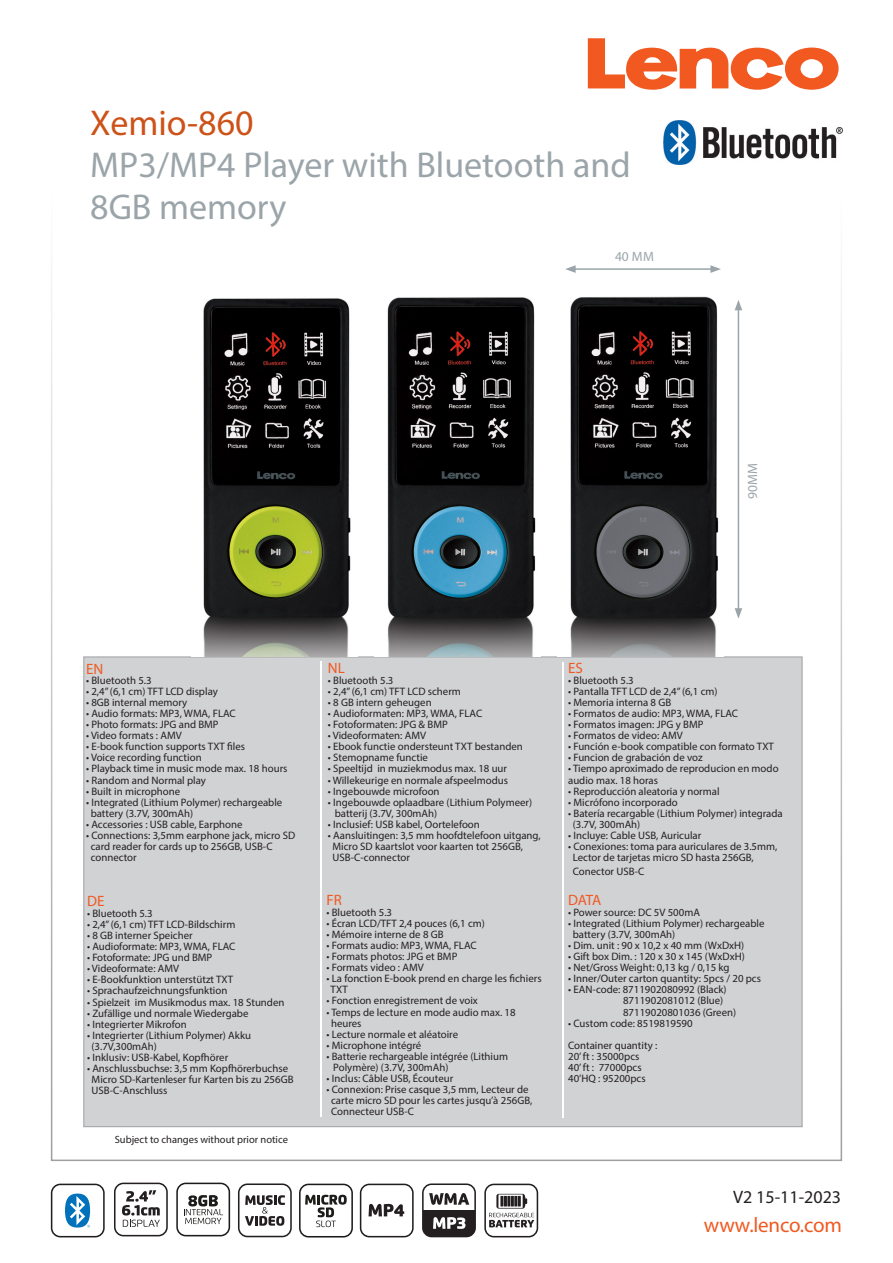
<style>
.page{position:relative;width:893px;height:1263px;background:#fff}
.page>*{position:absolute;margin:0;border:0;box-sizing:border-box;transform-origin:0 0}
.t1{font:36px "Myriad Pro";color:#9ba5a9}
.t2{font:36px "Myriad Pro";color:#cc5218}
.t3{font:21px "Myriad Pro";letter-spacing:-.01em;color:#f15921}
.t4{font:18px "Myriad Pro";color:#231f20}
.t5{font:15px "Myriad Pro";color:#f15921}
.t6{font:13.5px "Myriad Pro";letter-spacing:.01em;color:#9ba5a9}
.t7{font:10.8px/11.1px "Myriad Pro";color:#231f20}
.t8{font:10.5px "Myriad Pro";color:#231f20}
</style>
<div class="page">
<svg style="left:588px;top:38px;width:251px;height:52px"></svg>
<svg style="left:114px;top:1182px;width:54px;height:54px"></svg>
<svg style="left:299px;top:1183px;width:54px;height:54px"></svg>
<svg style="left:360px;top:1183px;width:54px;height:54px"></svg>
<div style="left:84px;top:657px;width:718px;height:470px;background:#d1d2d4;border:1px solid #9d9fa2"></div>
<hr style="left:562px;top:662px;width:2px;height:456px;background:#fff">
<hr style="left:320px;top:661px;width:2px;height:456px;background:#fff">
<svg style="left:422px;top:1183px;width:54px;height:54px"></svg>
<svg style="left:238px;top:1183px;width:54px;height:54px"></svg>
<hr style="left:738px;top:308px;width:1px;height:302px;background:#9ba5a9">
<svg style="left:735px;top:300px;width:7px;height:10px"></svg>
<svg style="left:735px;top:608px;width:7px;height:11px"></svg>
<hr style="left:573px;top:268px;width:140px;height:2px;background:#9ba5a9">
<svg style="left:565px;top:265px;width:11px;height:8px"></svg>
<svg style="left:710px;top:265px;width:11px;height:8px"></svg>
<img style="left:570px;top:296px;width:149px;height:361px">
<svg style="left:176px;top:1182px;width:54px;height:54px"></svg>
<svg style="left:484px;top:1183px;width:54px;height:54px"></svg>
<svg style="left:51px;top:1183px;width:54px;height:54px"></svg>
<img style="left:663px;top:120px;width:179px;height:44px">
<img style="left:387px;top:297px;width:149px;height:360px">
<img style="left:203px;top:298px;width:148px;height:359px">
<p class="t2" style="left:90px;top:100px;width:165px">Xemio-860</p>
<p class="t1" style="left:90px;top:142px;width:542px">MP3/MP4 Player with Bluetooth and</p>
<p class="t1" style="left:90px;top:184px;width:198px">8GB memory</p>
<p class="t6" style="left:615px;top:248px;width:40px">40 MM</p>
<p class="t6" style="left:744px;top:499px;width:37px;rotate:-90deg">90MM</p>
<p class="t5" style="left:86px;top:660px;width:19px">EN</p>
<p class="t7" style="left:86px;top:674px;width:67px">• Bluetooth 5.3</p>
<p class="t7" style="left:86px;top:685px;width:133px">• 2,4” (6,1 cm) TFT LCD display</p>
<p class="t7" style="left:86px;top:696px;width:103px">• 8GB internal memory</p>
<p class="t7" style="left:86px;top:707px;width:151px">• Audio formats: MP3, WMA, FLAC</p>
<p class="t7" style="left:86px;top:719px;width:134px">• Photo formats: JPG and BMP</p>
<p class="t7" style="left:86px;top:730px;width:97px">• Video formats : AMV</p>
<p class="t7" style="left:86px;top:741px;width:161px">• E-book function supports TXT files</p>
<p class="t7" style="left:86px;top:752px;width:117px">• Voice recording function</p>
<p class="t7" style="left:86px;top:763px;width:203px">• Playback time in music mode max. 18 hours</p>
<p class="t7" style="left:86px;top:774px;width:121px">• Random and Normal play</p>
<p class="t7" style="left:86px;top:785px;width:96px">• Built in microphone</p>
<p class="t7" style="left:86px;top:796px;width:198px">• Integrated (Lithium Polymer) rechargeable</p>
<p class="t7" style="left:91px;top:807px;width:104px">battery (3.7V, 300mAh)</p>
<p class="t7" style="left:86px;top:818px;width:158px">• Accessories : USB cable, Earphone</p>
<p class="t7" style="left:86px;top:830px;width:211px">• Connections: 3,5mm earphone jack, micro SD</p>
<p class="t7" style="left:91px;top:841px;width:184px">card reader for cards up to 256GB, USB-C</p>
<p class="t7" style="left:91px;top:852px;width:48px">connector</p>
<p class="t5" style="left:87px;top:891px;width:19px">DE</p>
<p class="t7" style="left:87px;top:907px;width:67px">• Bluetooth 5.3</p>
<p class="t7" style="left:87px;top:918px;width:150px">• 2,4” (6,1 cm) TFT LCD-Bildschirm</p>
<p class="t7" style="left:87px;top:929px;width:107px">• 8 GB interner Speicher</p>
<p class="t7" style="left:87px;top:941px;width:150px">• Audioformate: MP3, WMA, FLAC</p>
<p class="t7" style="left:87px;top:952px;width:127px">• Fotoformate: JPG und BMP</p>
<p class="t7" style="left:87px;top:963px;width:94px">• Videoformate: AMV</p>
<p class="t7" style="left:87px;top:974px;width:148px">• E-Bookfunktion unterstützt TXT</p>
<p class="t7" style="left:87px;top:985px;width:142px">• Sprachaufzeichnungsfunktion</p>
<p class="t7" style="left:87px;top:996px;width:199px">• Spielzeit im Musikmodus max. 18 Stunden</p>
<p class="t7" style="left:87px;top:1007px;width:163px">• Zufällige und normale Wiedergabe</p>
<p class="t7" style="left:87px;top:1018px;width:101px">• Integrierter Mikrofon</p>
<p class="t7" style="left:92px;top:1029px;width:161px;text-indent:-5px">• Integrierter (Lithium Polymer) Akku (3.7V,300mAh)</p>
<p class="t7" style="left:87px;top:1052px;width:143px">• Inklusiv: USB-Kabel, Kopfhörer</p>
<p class="t7" style="left:87px;top:1063px;width:203px">• Anschlussbuchse: 3,5 mm Kopfhörerbuchse</p>
<p class="t7" style="left:92px;top:1074px;width:203px">Micro SD-Kartenleser fur Karten bis zu 256GB</p>
<p class="t7" style="left:92px;top:1085px;width:77px">USB-C-Anschluss</p>
<p class="t8" style="left:115px;top:1133px;width:175px">Subject to changes without prior notice</p>
<p class="t5" style="left:328px;top:658px;width:18px">NL</p>
<p class="t7" style="left:328px;top:674px;width:67px">• Bluetooth 5.3</p>
<p class="t7" style="left:328px;top:685px;width:135px">• 2,4” (6,1 cm) TFT LCD scherm</p>
<p class="t7" style="left:328px;top:696px;width:105px">• 8 GB intern geheugen</p>
<p class="t7" style="left:328px;top:707px;width:156px">• Audioformaten: MP3, WMA, FLAC</p>
<p class="t7" style="left:328px;top:719px;width:121px">• Fotoformaten: JPG &amp; BMP</p>
<p class="t7" style="left:328px;top:730px;width:100px">• Videoformaten: AMV</p>
<p class="t7" style="left:328px;top:741px;width:196px">• Ebook functie ondersteunt TXT bestanden</p>
<p class="t7" style="left:328px;top:752px;width:102px">• Stemopname functie</p>
<p class="t7" style="left:328px;top:763px;width:181px">• Speeltijd in muziekmodus max. 18 uur</p>
<p class="t7" style="left:328px;top:774px;width:182px">• Willekeurige en normale afspeelmodus</p>
<p class="t7" style="left:328px;top:785px;width:113px">• Ingebouwde microfoon</p>
<p class="t7" style="left:335px;top:796px;width:199px;text-indent:-7px">• Ingebouwde oplaadbare (Lithium Polymeer) batterij (3.7V, 300mAh)</p>
<p class="t7" style="left:328px;top:818px;width:153px">• Inclusief: USB kabel, Oortelefoon</p>
<p class="t7" style="left:328px;top:830px;width:214px">• Aansluitingen: 3,5 mm hoofdtelefoon uitgang,</p>
<p class="t7" style="left:332px;top:841px;width:192px">Micro SD kaartslot voor kaarten tot 256GB,</p>
<p class="t7" style="left:332px;top:852px;width:79px">USB-C-connector</p>
<p class="t5" style="left:326px;top:890px;width:17px">FR</p>
<p class="t7" style="left:326px;top:906px;width:67px">• Bluetooth 5.3</p>
<p class="t7" style="left:326px;top:917px;width:160px">• Écran LCD/TFT 2,4 pouces (6,1 cm)</p>
<p class="t7" style="left:326px;top:928px;width:119px">• Mémoire interne de 8 GB</p>
<p class="t7" style="left:326px;top:940px;width:152px">• Formats audio: MP3, WMA, FLAC</p>
<p class="t7" style="left:326px;top:951px;width:132px">• Formats photos: JPG et BMP</p>
<p class="t7" style="left:326px;top:962px;width:99px">• Formats video : AMV</p>
<p class="t7" style="left:331px;top:973px;width:213px;text-indent:-4px">• La fonction E-book prend en charge les fichiers<br>TXT</p>
<p class="t7" style="left:326px;top:995px;width:153px">• Fonction enregistrement de voix</p>
<p class="t7" style="left:331px;top:1006px;width:186px;text-indent:-5px">• Temps de lecture en mode audio max. 18 heures</p>
<p class="t7" style="left:326px;top:1028px;width:133px">• Lecture normale et aléatoire</p>
<p class="t7" style="left:326px;top:1039px;width:96px">• Microphone intégré</p>
<p class="t7" style="left:333px;top:1051px;width:176px;text-indent:-7px">• Batterie rechargeable intégrée (Lithium<br>Polymère) (3.7V, 300mAh)</p>
<p class="t7" style="left:326px;top:1073px;width:128px">• Inclus: Câble USB, Écouteur</p>
<p class="t7" style="left:326px;top:1084px;width:207px;text-align:center">• Connexion: Prise casque 3,5 mm, Lecteur de carte micro SD pour les cartes jusqu’à 256GB,</p>
<p class="t7" style="left:331px;top:1106px;width:85px">Connecteur USB-C</p>
<p class="t5" style="left:568px;top:658px;width:16px">ES</p>
<p class="t7" style="left:568px;top:674px;width:67px">• Bluetooth 5.3</p>
<p class="t7" style="left:568px;top:685px;width:151px">• Pantalla TFT LCD de 2,4” (6,1 cm)</p>
<p class="t7" style="left:568px;top:696px;width:105px">• Memoria interna 8 GB</p>
<p class="t7" style="left:568px;top:707px;width:171px">• Formatos de audio: MP3, WMA, FLAC</p>
<p class="t7" style="left:568px;top:719px;width:137px">• Formatos imagen: JPG y BMP</p>
<p class="t7" style="left:568px;top:730px;width:116px">• Formatos de video: AMV</p>
<p class="t7" style="left:568px;top:741px;width:207px">• Función e-book compatible con formato TXT</p>
<p class="t7" style="left:568px;top:752px;width:136px">• Funcion de grabación de voz</p>
<p class="t7" style="left:568px;top:763px;width:212px">• Tiempo aproximado de reproducion en modo audio max. 18 horas</p>
<p class="t7" style="left:568px;top:785px;width:153px">• Reproducción aleatoria y normal</p>
<p class="t7" style="left:568px;top:796px;width:111px">• Micrófono incorporado</p>
<p class="t7" style="left:573px;top:807px;width:211px;text-indent:-5px">• Batería recargable (Lithium Polymer) integrada (3.7V, 300mAh)</p>
<p class="t7" style="left:568px;top:830px;width:135px">• Incluye: Cable USB, Auricular</p>
<p class="t7" style="left:568px;top:841px;width:211px">• Conexiones: toma para auriculares de 3.5mm,</p>
<p class="t7" style="left:573px;top:852px;width:182px">Lector de tarjetas micro SD hasta 256GB,</p>
<p class="t7" style="left:573px;top:865px;width:73px">Conector USB-C</p>
<p class="t5" style="left:568px;top:890px;width:35px">DATA</p>
<p class="t7" style="left:568px;top:906px;width:133px">• Power source: DC 5V 500mA</p>
<p class="t7" style="left:573px;top:917px;width:193px;text-indent:-5px">• Integrated (Lithium Polymer) rechargeable battery (3.7V, 300mAh)</p>
<p class="t7" style="left:568px;top:940px;width:178px">• Dim. unit : 90 x 10,2 x 40 mm (WxDxH)</p>
<p class="t7" style="left:568px;top:951px;width:178px">• Gift box Dim. : 120 x 30 x 145 (WxDxH)</p>
<p class="t7" style="left:568px;top:962px;width:163px">• Net/Gross Weight: 0,13 kg / 0,15 kg</p>
<p class="t7" style="left:568px;top:973px;width:194px">• Inner/Outer carton quantity: 5pcs / 20 pcs</p>
<p class="t7" style="left:568px;top:984px;width:160px">• EAN-code: 8711902080992 (Black)</p>
<p class="t7" style="left:623px;top:995px;width:102px">8711902081012 (Blue)</p>
<p class="t7" style="left:623px;top:1006px;width:115px">87119020801036 (Green)</p>
<p class="t7" style="left:568px;top:1017px;width:126px">• Custom code: 8519819590</p>
<p class="t7" style="left:568px;top:1039px;width:91px">Container quantity :</p>
<p class="t7" style="left:568px;top:1051px;width:73px">20’ ft : 35000pcs</p>
<p class="t7" style="left:568px;top:1062px;width:75px">40’ ft : 77000pcs</p>
<p class="t7" style="left:568px;top:1073px;width:79px">40’HQ : 95200pcs</p>
<p class="t4" style="left:733px;top:1185px;width:110px">V2 15-11-2023</p>
<p class="t3" style="left:704px;top:1212px;width:139px">www.lenco.com</p>
</div>
